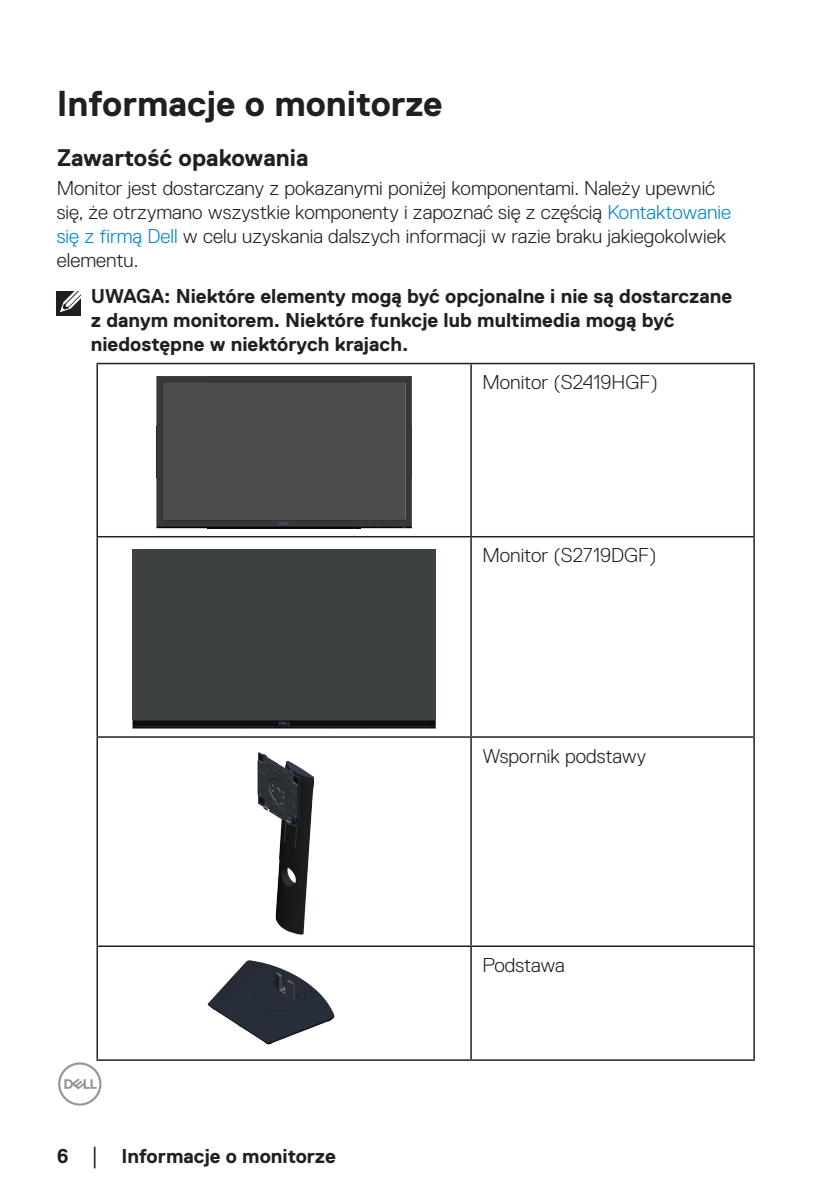
<style>
.page{position:relative;width:840px;height:1191px;background:#fff}
.page>*{position:absolute;margin:0;border:0;box-sizing:border-box;transform-origin:0 0}
.Head1{font:700 36px "Dell Replica";color:#231f20}
.Head2{font:700 24px "Dell Replica";color:#231f20}
.text{font:300 20px/24px "Dell Replica";color:#231f20}
.Note{font:700 20px/24px "Dell Replica";color:#231f20}
.s1{color:#0087cb}
.s2{font-family:"Times New Roman";font-weight:400;font-size:18px}
</style>
<div class="page">
<svg style="left:58px;top:1062px;width:43px;height:43px"></svg>
<hr style="left:96px;top:363px;width:375px;height:1px;background:#231f20">
<hr style="left:96px;top:364px;width:2px;height:172px;background:#231f20">
<hr style="left:471px;top:363px;width:283px;height:1px;background:#231f20">
<hr style="left:470px;top:364px;width:1px;height:172px;background:#231f20">
<hr style="left:753px;top:364px;width:1px;height:172px;background:#231f20">
<hr style="left:96px;top:536px;width:375px;height:1px;background:#231f20">
<hr style="left:96px;top:537px;width:2px;height:199px;background:#231f20">
<hr style="left:471px;top:536px;width:283px;height:1px;background:#231f20">
<hr style="left:470px;top:537px;width:1px;height:199px;background:#231f20">
<hr style="left:753px;top:537px;width:1px;height:199px;background:#231f20">
<hr style="left:96px;top:736px;width:375px;height:2px;background:#231f20">
<hr style="left:96px;top:738px;width:2px;height:207px;background:#231f20">
<hr style="left:471px;top:736px;width:283px;height:2px;background:#231f20">
<hr style="left:470px;top:738px;width:1px;height:207px;background:#231f20">
<hr style="left:753px;top:738px;width:1px;height:207px;background:#231f20">
<hr style="left:96px;top:945px;width:375px;height:2px;background:#231f20">
<hr style="left:96px;top:947px;width:2px;height:112px;background:#231f20">
<hr style="left:471px;top:945px;width:283px;height:2px;background:#231f20">
<hr style="left:470px;top:947px;width:1px;height:112px;background:#231f20">
<hr style="left:753px;top:947px;width:1px;height:112px;background:#231f20">
<hr style="left:96px;top:1059px;width:375px;height:1px;background:#231f20">
<hr style="left:471px;top:1059px;width:283px;height:1px;background:#231f20">
<img style="left:156px;top:376px;width:51px;height:51px">
<img style="left:207px;top:376px;width:153px;height:7px">
<img style="left:360px;top:376px;width:51px;height:51px">
<img style="left:156px;top:427px;width:7px;height:50px">
<img style="left:404px;top:427px;width:7px;height:50px">
<img style="left:156px;top:477px;width:51px;height:51px">
<img style="left:207px;top:519px;width:153px;height:9px">
<img style="left:360px;top:477px;width:51px;height:51px">
<div style="left:163px;top:383px;width:241px;height:136px;background:#4d4e4b"></div>
<img style="left:132px;top:720px;width:303px;height:8px">
<div style="left:132px;top:549px;width:303px;height:171px;background:#3e423f"></div>
<img style="left:257px;top:752px;width:56px;height:183px">
<img style="left:207px;top:960px;width:128px;height:85px">
<div style="left:57px;top:291px;width:24px;height:24px;background:#231f20"></div>
<svg style="left:60px;top:291px;width:21px;height:21px"></svg>
<p class="Head1" style="left:57px;top:83px;width:387px">Informacje o monitorze</p>
<p class="Head2" style="left:57px;top:145px;width:253px">Zawartość opakowania</p>
<p class="text" style="left:57px;top:176px;width:675px">Monitor jest dostarczany z pokazanymi poniżej komponentami. Należy upewnić się, że otrzymano wszystkie komponenty i zapoznać się z częścią <span class="s1">Kontaktowanie się z firmą Dell</span> w celu uzyskania dalszych informacji w razie braku jakiegokolwiek elementu.</p>
<p class="Note" style="left:91px;top:285px;width:642px">UWAGA: Niektóre elementy mogą być opcjonalne i nie są dostarczane z danym monitorem. Niektóre funkcje lub multimedia mogą być niedostępne w niektórych krajach.</p>
<p class="text" style="left:482px;top:370px;width:177px">Monitor (S2419HGF)</p>
<p class="text" style="left:482px;top:543px;width:175px">Monitor (S2719DGF)</p>
<p class="text" style="left:482px;top:743px;width:165px">Wspornik podstawy</p>
<p class="Note" style="left:57px;top:1143px;width:280px">6 <span class="s2">│</span> Informacje o monitorze</p>
<p class="text" style="left:482px;top:953px;width:84px">Podstawa</p>
</div>
